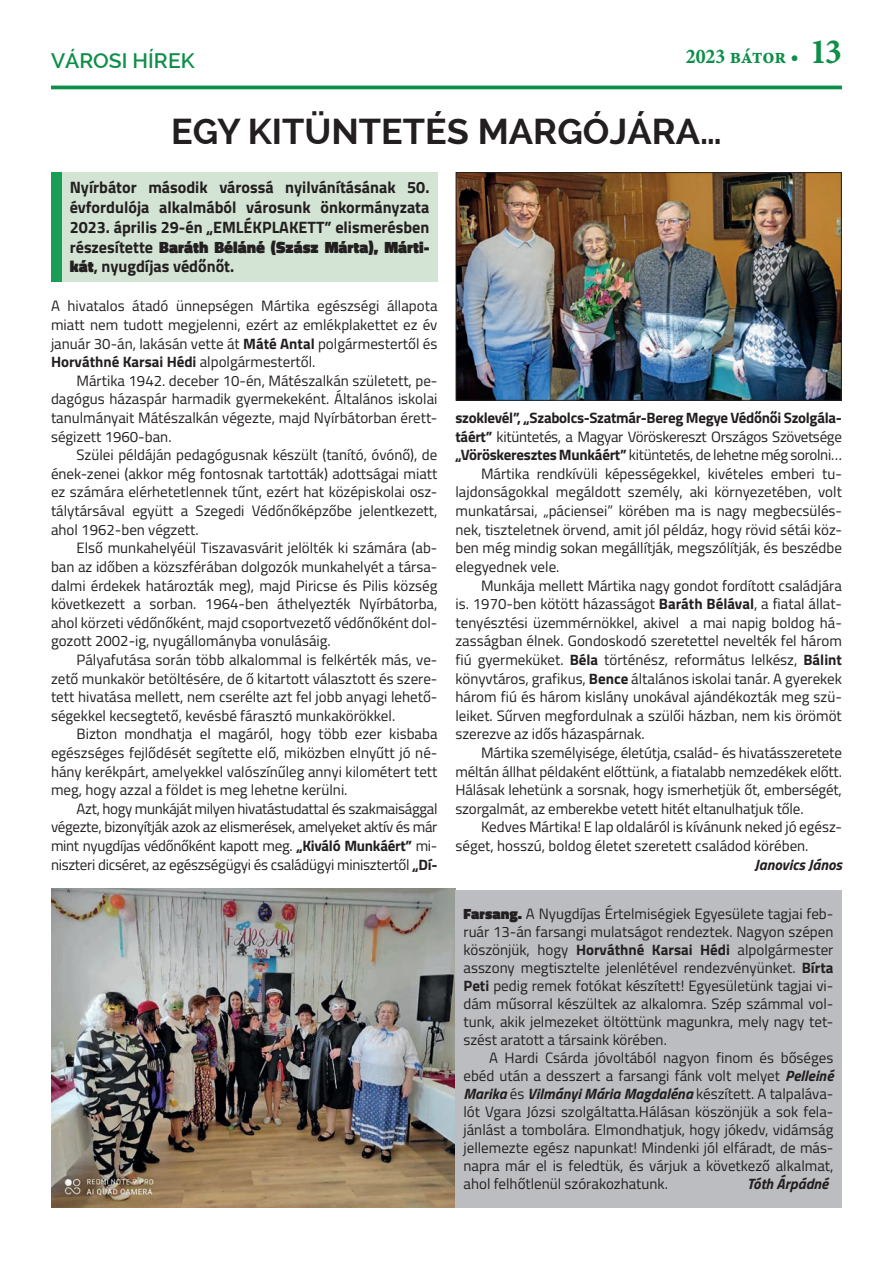
<style>
.page{position:relative;width:893px;height:1263px;background:#fff}
.page>*{position:absolute;margin:0;border:0;box-sizing:border-box;transform-origin:0 0}
.t1{font:700 36px "Raleway";color:#231f20}
.t2{font:21px "Minion Pro Bold Cn Capt";letter-spacing:-.005em;color:#0e8e49}
.t3{font:600 21px "Raleway";color:#0e8e49}
.t4{font:700 16.5px/19.8px "Titillium";color:#231f20;text-align:justify}
.t5{font:15px/18.6px "Titillium";color:#231f20;text-align:justify}
.t6{font:15px "Titillium";letter-spacing:-.02em;color:#231f20}
.t7{font:700 15px "Titillium";letter-spacing:-.02em;color:#231f20}
.t8{font:italic 700 15px "Titillium";color:#231f20}
.s1{font-size:35.55px}
.s2{font-weight:900}
.s3{font-weight:700}
.s4{font-weight:700;font-style:italic}
</style>
<div class="page">
<hr style="left:51px;top:86px;width:791px;height:3px;background:#0e8e49">
<img style="left:458px;top:174px;width:382px;height:225px">
<div style="left:456px;top:172px;width:386px;height:229px;border:1px solid #231f20"></div>
<div style="left:51px;top:172px;width:387px;height:110px;background:#d3e4d4"></div>
<div style="left:51px;top:172px;width:10px;height:110px;background:#199f55"></div>
<img style="left:51px;top:889px;width:404px;height:319px">
<div style="left:455px;top:890px;width:387px;height:318px;background:#bcbdc0"></div>
<h2 class="t3" style="left:51px;top:48px;width:145px">VÁROSI HÍREK</h2>
<h2 class="t2" style="left:686px;top:42px;width:158px">2023 bátor • <span class="s1">13</span></h2>
<h1 class="t1" style="left:171px;top:111px;width:552px">EGY KITÜNTETÉS MARGÓJÁRA…</h1>
<p class="t4" style="left:70px;top:177px;width:361px">Nyírbátor második várossá nyilvánításának 50. évfordulója alkalmából városunk önkormányzata 2023. április 29-én „EMLÉKPLAKETT” elismerésben részesítette <span class="s2">Baráth Béláné (Szász Márta), Márti&shy;kát</span>, nyugdíjas védőnőt.</p>
<p class="t5" style="left:51px;top:296px;width:388px">A hivatalos átadó ünnepségen Mártika egészségi állapota miatt nem tudott megjelenni, ezért az emlékplakettet ez év január 30-án, lakásán vette át <span class="s3">Máté Antal</span> polgármestertől és <span class="s3">Horváthné Karsai Hédi</span> alpolgármestertől.</p>
<p class="t5" style="left:51px;top:371px;width:388px;text-indent:26px">Mártika 1942. deceber 10-én, Mátészalkán született, pe&shy;dagógus házaspár harmadik gyermekeként. Általános iskolai tanulmányait Mátészalkán végezte, majd Nyírbátorban érett&shy;ségizett 1960-ban.</p>
<p class="t5" style="left:51px;top:445px;width:388px;text-indent:26px">Szülei példáján pedagógusnak készült (tanító, óvónő), de ének-zenei (akkor még fontosnak tartották) adottságai miatt ez számára elérhetetlennek tűnt, ezért hat középiskolai osz&shy;tálytársával együtt a Szegedi Védőnőképzőbe jelentkezett, ahol 1962-ben végzett.</p>
<p class="t5" style="left:51px;top:538px;width:388px;text-indent:26px">Első munkahelyéül Tiszavasvárit jelölték ki számára (ab&shy;ban az időben a közszférában dolgozók munkahelyét a társa&shy;dalmi érdekek határozták meg), majd Piricse és Pilis község következett a sorban. 1964-ben áthelyezték Nyírbátorba, ahol körzeti védőnőként, majd csoportvezető védőnőként dol&shy;gozott 2002-ig, nyugállományba vonulásáig.</p>
<p class="t5" style="left:51px;top:650px;width:388px;text-indent:26px">Pályafutása során több alkalommal is felkérték más, ve&shy;zető munkakör betöltésére, de ő kitartott választott és szere&shy;tett hivatása mellett, nem cserélte azt fel jobb anyagi lehető&shy;ségekkel kecsegtető, kevésbé fárasztó munkakörökkel.</p>
<p class="t5" style="left:51px;top:724px;width:388px;text-indent:26px">Bizton mondhatja el magáról, hogy több ezer kisbaba egészséges fejlődését segítette elő, miközben elnyűtt jó né&shy;hány kerékpárt, amelyekkel valószínűleg annyi kilométert tett meg, hogy azzal a földet is meg lehetne kerülni.</p>
<p class="t5" style="left:51px;top:798px;width:388px;text-indent:26px">Azt, hogy munkáját milyen hivatástudattal és szakmaisággal végezte, bizonyítják azok az elismerések, amelyeket aktív és már mint nyugdíjas védőnőként kapott meg. <span class="s3">„Kiváló Munkáért”</span> mi&shy;niszteri dicséret, az egészségügyi és családügyi minisztertől <span class="s3">„Dí-</span></p>
<p class="t7" style="left:455px;top:406px;width:388px">szoklevél”, „Szabolcs-Szatmár-Bereg Megye Védőnői Szolgála-</p>
<p class="t6" style="left:455px;top:425px;width:388px"><span class="s3">táért”</span> kitüntetés, a Magyar Vöröskereszt Országos Szövetsége</p>
<p class="t6" style="left:455px;top:444px;width:388px"><span class="s3">„Vöröskeresztes Munkáért”</span> kitüntetés, de lehetne még sorolni…</p>
<p class="t5" style="left:481px;top:464px;width:362px">Mártika rendkívüli képességekkel, kivételes emberi tu-</p>
<p class="t5" style="left:455px;top:482px;width:388px">lajdonságokkal megáldott személy, aki környezetében, volt</p>
<p class="t5" style="left:455px;top:501px;width:388px">munkatársai, „páciensei” körében ma is nagy megbecsülés-</p>
<p class="t5" style="left:455px;top:519px;width:388px">nek, tiszteletnek örvend, amit jól példáz, hogy rövid sétái köz-</p>
<p class="t5" style="left:455px;top:538px;width:388px">ben még mindig sokan megállítják, megszólítják, és beszédbe</p>
<p class="t5" style="left:455px;top:557px;width:105px">elegyednek vele.</p>
<p class="t5" style="left:481px;top:575px;width:362px">Munkája mellett Mártika nagy gondot fordított családjára</p>
<p class="t5" style="left:455px;top:594px;width:388px">is. 1970-ben kötött házasságot <span class="s3">Baráth Bélával</span>, a fiatal állat-</p>
<p class="t5" style="left:455px;top:612px;width:388px">tenyésztési üzemmérnökkel, akivel a mai napig boldog há-</p>
<p class="t5" style="left:455px;top:631px;width:388px">zasságban élnek. Gondoskodó szeretettel nevelték fel három</p>
<p class="t5" style="left:455px;top:650px;width:388px">fiú gyermeküket. <span class="s3">Béla</span> történész, református lelkész, <span class="s3">Bálint</span></p>
<p class="t5" style="left:455px;top:668px;width:388px">könyvtáros, grafikus, <span class="s3">Bence</span> általános iskolai tanár. A gyerekek</p>
<p class="t5" style="left:455px;top:687px;width:388px">három fiú és három kislány unokával ajándékozták meg szü-</p>
<p class="t5" style="left:455px;top:705px;width:388px">leiket. Sűrven megfordulnak a szülői házban, nem kis örömöt</p>
<p class="t5" style="left:455px;top:724px;width:191px">szerezve az idős házaspárnak.</p>
<p class="t5" style="left:481px;top:743px;width:362px">Mártika személyisége, életútja, család- és hivatásszeretete</p>
<p class="t5" style="left:455px;top:761px;width:388px">méltán állhat példaként előttünk, a fiatalabb nemzedékek előtt.</p>
<p class="t5" style="left:455px;top:780px;width:388px">Hálásak lehetünk a sorsnak, hogy ismerhetjük őt, emberségét,</p>
<p class="t5" style="left:455px;top:798px;width:350px">szorgalmát, az emberekbe vetett hitét eltanulhatjuk tőle.</p>
<p class="t5" style="left:481px;top:817px;width:362px">Kedves Mártika! E lap oldaláról is kívánunk neked jó egész-</p>
<p class="t5" style="left:455px;top:836px;width:355px">séget, hosszú, boldog életet szeretett családod körében.</p>
<p class="t8" style="left:755px;top:852px;width:89px">Janovics János</p>
<p class="t5" style="left:463px;top:904px;width:371px;line-height:18px"><span class="s2">Farsang.</span> A Nyugdíjas Értelmiségiek Egyesülete tagjai feb&shy;ruár 13-án farsangi mulatságot rendeztek. Nagyon szépen köszönjük, hogy <span class="s3">Horváthné Karsai Hédi</span> alpolgármester asszony megtisztelte jelenlétével rendezvényünket. <span class="s3">Bírta Peti</span> pedig remek fotókat készített! Egyesületünk tagjai vi&shy;dám műsorral készültek az alkalomra. Szép számmal vol&shy;tunk, akik jelmezeket öltöttünk magunkra, mely nagy tet&shy;szést aratott a társaink körében.</p>
<p class="t5" style="left:463px;top:1048px;width:371px;line-height:18px;text-indent:26px">A Hardi Csárda jóvoltából nagyon finom és bőséges ebéd után a desszert a farsangi fánk volt melyet <span class="s4">Pelleiné Marika</span> és <span class="s4">Vilmányi Mária Magdaléna</span> készített. A talpaláva&shy;lót Vgara Józsi szolgáltatta.Hálásan köszönjük a sok fela&shy;jánlást a tombolára. Elmondhatjuk, hogy jókedv, vidámság jellemezte egész napunkat! Mindenki jól elfáradt, de más&shy;napra már el is feledtük, és várjuk a következő alkalmat, ahol felhőtlenül szórakozhatunk.</p>
<p class="t8" style="left:747px;top:1172px;width:83px">Tóth Árpádné</p>
</div>
